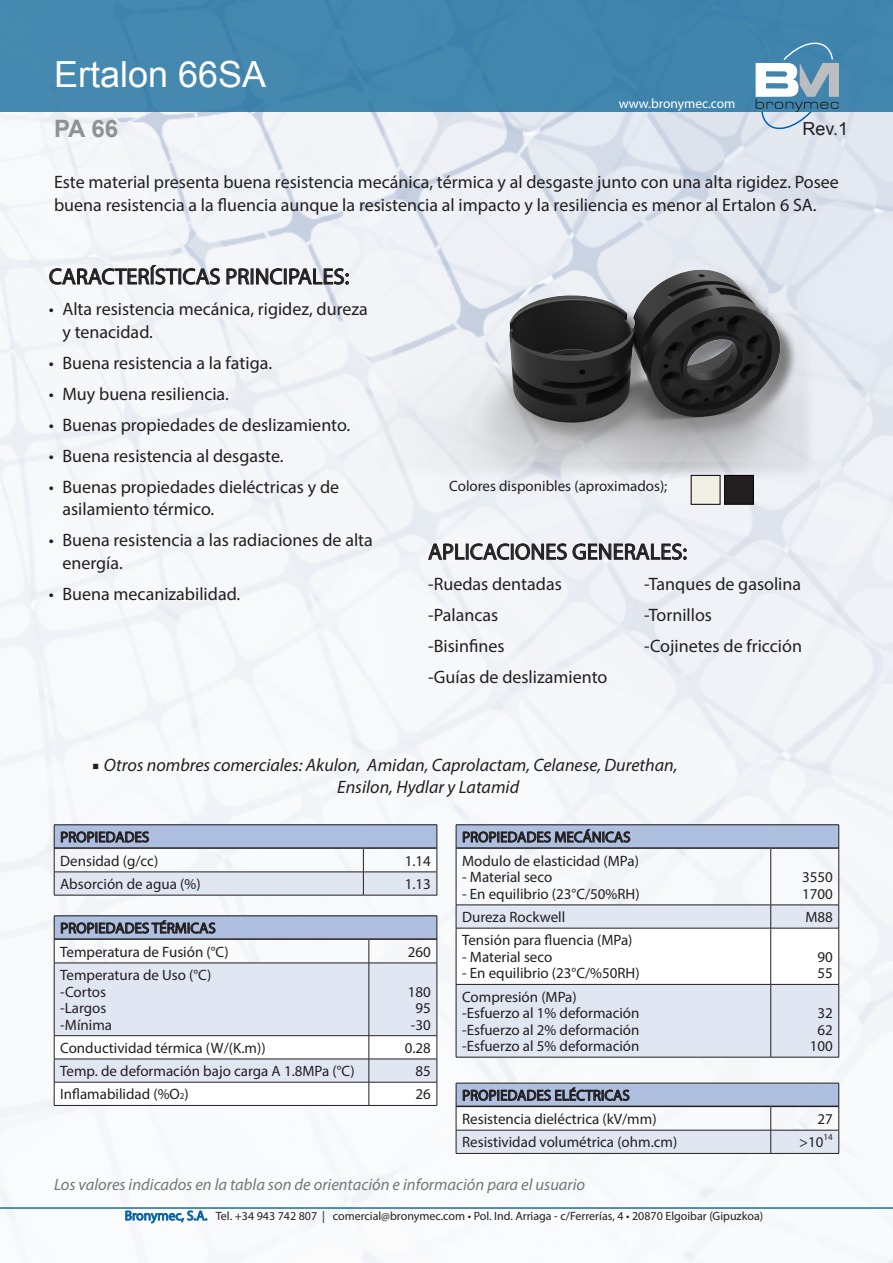
<style>
.page{position:relative;width:893px;height:1263px;background:#fff}
.page>*{position:absolute;margin:0;border:0;box-sizing:border-box;transform-origin:0 0}
.t1{font:36px "Arial";color:#fff}
.t2{font:700 24px "Arial";color:#8f9194}
.t3{font:22.5px "Myriad Pro";color:#231f20}
.t4{font:18px/22.5px "Myriad Pro";color:#231f20}
.t5{font:italic 18px/21.6px "Myriad Pro";color:#231f20}
.t6{font:18px "Arial";color:#231f20}
.t7{font:italic 16.5px "Myriad Pro";color:#757679}
.t8{font:15px "Myriad Pro";color:#231f20}
.t9{font:13.5px "Myriad Pro";color:#fff}
.t10{font:12px "Myriad Pro";color:#231f20}
.t11{font:9px "Myriad Pro";color:#231f20}
.s1{font-family:"Minion Pro"}
.s2{font-size:9px}
.s3{font-size:13.5px;color:#0160ae}
</style>
<div class="page">
<img style="left:0;top:112px;width:893px;height:1151px">
<hr style="left:0;top:1207px;width:893px;height:2px;background:#1a6e9e">
<div style="left:0;top:0;width:893px;height:112px;background:#4286ae"></div>
<svg style="left:756px;top:42px;width:83px;height:91px"></svg>
<svg style="left:125px;top:1207px;width:82px;height:17px"></svg>
<div style="left:691px;top:475px;width:29px;height:29px;background:#f1f0e3"></div>
<div style="left:724px;top:475px;width:29px;height:29px;background:#231f20"></div>
<div style="left:724px;top:475px;width:30px;height:29px;border:1px solid #000"></div>
<svg style="left:49px;top:263px;width:171px;height:22px"></svg>
<svg style="left:226px;top:267px;width:57px;height:19px"></svg>
<div style="left:284px;top:268px;width:3px;height:16px;border:1px solid #231f20"></div>
<svg style="left:289px;top:263px;width:60px;height:22px"></svg>
<div style="left:54px;top:916px;width:383px;height:23px;background:#afbfdf"></div>
<div style="left:55px;top:964px;width:382px;height:71px;background:#e1e6f3"></div>
<hr style="left:54px;top:915px;width:315px;height:1px;background:#231f20">
<hr style="left:369px;top:915px;width:68px;height:1px;background:#231f20">
<svg style="left:54px;top:916px;width:1px;height:47px"></svg>
<svg style="left:369px;top:940px;width:1px;height:23px"></svg>
<svg style="left:437px;top:916px;width:1px;height:47px"></svg>
<hr style="left:54px;top:963px;width:315px;height:1px;background:#231f20">
<hr style="left:54px;top:963px;width:1px;height:72px;background:#231f20">
<hr style="left:369px;top:963px;width:68px;height:1px;background:#231f20">
<hr style="left:369px;top:963px;width:1px;height:72px;background:#231f20">
<hr style="left:437px;top:963px;width:1px;height:72px;background:#231f20">
<hr style="left:54px;top:1035px;width:315px;height:1px;background:#231f20">
<hr style="left:369px;top:1035px;width:68px;height:1px;background:#231f20">
<svg style="left:54px;top:1036px;width:384px;height:69px"></svg>
<hr style="left:54px;top:1105px;width:315px;height:1px;background:#231f20">
<hr style="left:369px;top:1105px;width:68px;height:1px;background:#231f20">
<hr style="left:54px;top:938px;width:315px;height:2px;background:#231f20">
<hr style="left:369px;top:938px;width:68px;height:2px;background:#231f20">
<svg style="left:61px;top:920px;width:155px;height:14px"></svg>
<hr style="left:456px;top:1153px;width:315px;height:1px;background:#231f20">
<hr style="left:771px;top:1153px;width:68px;height:1px;background:#231f20">
<svg style="left:456px;top:1083px;width:383px;height:70px"></svg>
<div style="left:456px;top:825px;width:383px;height:23px;background:#afbfdf"></div>
<div style="left:457px;top:985px;width:381px;height:72px;background:#e1e6f3"></div>
<hr style="left:456px;top:824px;width:315px;height:1px;background:#231f20">
<svg style="left:456px;top:825px;width:1px;height:22px"></svg>
<hr style="left:771px;top:824px;width:68px;height:1px;background:#231f20">
<svg style="left:838px;top:825px;width:1px;height:22px"></svg>
<hr style="left:456px;top:848px;width:1px;height:57px;background:#231f20">
<hr style="left:770px;top:849px;width:1px;height:56px;background:#231f20">
<hr style="left:838px;top:848px;width:1px;height:57px;background:#231f20">
<svg style="left:456px;top:905px;width:383px;height:79px"></svg>
<hr style="left:456px;top:928px;width:315px;height:1px;background:#231f20">
<hr style="left:456px;top:928px;width:1px;height:56px;background:#231f20">
<hr style="left:771px;top:928px;width:68px;height:1px;background:#231f20">
<hr style="left:770px;top:928px;width:1px;height:56px;background:#231f20">
<hr style="left:838px;top:928px;width:1px;height:56px;background:#231f20">
<hr style="left:456px;top:984px;width:315px;height:1px;background:#231f20">
<hr style="left:456px;top:984px;width:1px;height:73px;background:#231f20">
<hr style="left:771px;top:984px;width:68px;height:1px;background:#231f20">
<hr style="left:770px;top:984px;width:1px;height:73px;background:#231f20">
<hr style="left:838px;top:984px;width:1px;height:73px;background:#231f20">
<hr style="left:456px;top:1057px;width:315px;height:1px;background:#231f20">
<hr style="left:771px;top:1057px;width:68px;height:1px;background:#231f20">
<hr style="left:456px;top:847px;width:315px;height:2px;background:#231f20">
<hr style="left:771px;top:847px;width:68px;height:2px;background:#231f20">
<svg style="left:463px;top:829px;width:167px;height:14px"></svg>
<svg style="left:427px;top:538px;width:260px;height:23px"></svg>
<div style="left:373px;top:233px;width:443px;height:246px;background:#231f20;opacity:.6"></div>
<img style="left:368px;top:225px;width:430px;height:236px">
<hr style="left:54px;top:824px;width:309px;height:1px;background:#231f20">
<hr style="left:363px;top:824px;width:74px;height:1px;background:#231f20">
<hr style="left:54px;top:895px;width:309px;height:1px;background:#231f20">
<hr style="left:363px;top:895px;width:74px;height:1px;background:#231f20">
<svg style="left:54px;top:825px;width:384px;height:70px"></svg>
<p class="t1" style="left:54px;top:51px;width:214px">Ertalon 66SA</p>
<p class="t2" style="left:54px;top:113px;width:66px">PA 66</p>
<p class="t9" style="left:619px;top:95px;width:118px">www.bronymec.com</p>
<p class="t6" style="left:802px;top:117px;width:47px">Rev.1</p>
<p class="t4" style="left:54px;top:171px;width:786px">Este material presenta buena resistencia mecánica, térmica y al desgaste junto con una alta rigidez. Posee buena resistencia a la fluencia aunque la resistencia al impacto y la resiliencia es menor al Ertalon 6 SA.</p>
<p class="t3" style="left:49px;top:263px;width:302px">CARACTERÍSTICAS PRINCIPALES:</p>
<p class="t4" style="left:62px;top:297px;width:307px;text-indent:-14px">• Alta resistencia mecánica, rigidez, dureza y tenacidad.</p>
<p class="t4" style="left:49px;top:351px;width:225px">• Buena resistencia a la fatiga.</p>
<p class="t4" style="left:49px;top:382px;width:182px">• Muy buena resiliencia.</p>
<p class="t4" style="left:49px;top:413px;width:303px">• Buenas propiedades de deslizamiento.</p>
<p class="t4" style="left:49px;top:444px;width:236px">• Buena resistencia al desgaste.</p>
<p class="t4" style="left:62px;top:475px;width:278px;text-indent:-14px">• Buenas propiedades dieléctricas y de asilamiento térmico.</p>
<p class="t4" style="left:62px;top:528px;width:312px;text-indent:-14px">• Buena resistencia a las radiaciones de alta energía.</p>
<p class="t4" style="left:49px;top:582px;width:193px">• Buena mecanizabilidad.</p>
<p class="t8" style="left:449px;top:476px;width:220px">Colores disponibles (aproximados);</p>
<p class="t3" style="left:428px;top:538px;width:260px">APLICACIONES GENERALES:</p>
<p class="t4" style="left:428px;top:573px;width:135px">-Ruedas dentadas</p>
<p class="t4" style="left:644px;top:573px;width:158px">-Tanques de gasolina</p>
<p class="t4" style="left:428px;top:604px;width:72px">-Palancas</p>
<p class="t4" style="left:644px;top:604px;width:69px">-Tornillos</p>
<p class="t4" style="left:428px;top:635px;width:78px">-Bisinfines</p>
<p class="t4" style="left:644px;top:635px;width:159px">-Cojinetes de fricción</p>
<p class="t4" style="left:428px;top:666px;width:181px">-Guías de deslizamiento</p>
<p class="t5" style="left:337px;top:754px;width:342px;text-indent:-245px"><span class="s1">■</span> Otros nombres comerciales: Akulon, Amidan, Caprolactam, Celanese, Durethan,<br>Ensilon, Hydlar y Latamid</p>
<p class="t8" style="left:60px;top:828px;width:91px">PROPIEDADES</p>
<p class="t8" style="left:60px;top:852px;width:100px">Densidad (g/cc)</p>
<p class="t8" style="left:405px;top:852px;width:28px">1.14</p>
<p class="t8" style="left:60px;top:875px;width:142px">Absorción de agua (%)</p>
<p class="t8" style="left:405px;top:875px;width:28px">1.13</p>
<p class="t8" style="left:462px;top:828px;width:170px">PROPIEDADES MECÁNICAS</p>
<p class="t8" style="left:462px;top:852px;width:178px">Modulo de elasticidad (MPa)</p>
<p class="t8" style="left:462px;top:868px;width:92px">- Material seco</p>
<p class="t8" style="left:462px;top:885px;width:179px">- En equilibrio (23°C/50%RH)</p>
<p class="t8" style="left:802px;top:868px;width:32px">3550</p>
<p class="t8" style="left:802px;top:885px;width:32px">1700</p>
<p class="t8" style="left:462px;top:908px;width:105px">Dureza Rockwell</p>
<p class="t8" style="left:805px;top:908px;width:29px">M88</p>
<p class="t8" style="left:462px;top:931px;width:172px">Tensión para fluencia (MPa)</p>
<p class="t8" style="left:462px;top:948px;width:92px">- Material seco</p>
<p class="t8" style="left:462px;top:964px;width:179px">- En equilibrio (23°C/%50RH)</p>
<p class="t8" style="left:60px;top:919px;width:157px">PROPIEDADES TÉRMICAS</p>
<p class="t8" style="left:60px;top:943px;width:170px">Temperatura de Fusión (°C)</p>
<p class="t8" style="left:408px;top:943px;width:25px">260</p>
<p class="t8" style="left:60px;top:966px;width:153px">Temperatura de Uso (°C)</p>
<p class="t8" style="left:60px;top:982px;width:47px">-Cortos</p>
<p class="t8" style="left:60px;top:999px;width:48px">-Largos</p>
<p class="t8" style="left:60px;top:1015px;width:53px">-Mínima</p>
<p class="t8" style="left:817px;top:948px;width:17px">90</p>
<p class="t8" style="left:817px;top:964px;width:17px">55</p>
<p class="t8" style="left:408px;top:982px;width:25px">180</p>
<p class="t8" style="left:415px;top:999px;width:17px">95</p>
<p class="t8" style="left:411px;top:1015px;width:21px">-30</p>
<p class="t8" style="left:462px;top:987px;width:116px">Compresión (MPa)</p>
<p class="t8" style="left:462px;top:1004px;width:179px">-Esfuerzo al 1% deformación</p>
<p class="t8" style="left:462px;top:1020px;width:179px">-Esfuerzo al 2% deformación</p>
<p class="t8" style="left:462px;top:1037px;width:179px">-Esfuerzo al 5% deformación</p>
<p class="t8" style="left:817px;top:1004px;width:17px">32</p>
<p class="t8" style="left:817px;top:1020px;width:17px">62</p>
<p class="t8" style="left:810px;top:1037px;width:25px">100</p>
<p class="t8" style="left:60px;top:1039px;width:207px">Conductividad térmica (W/(K.m))</p>
<p class="t8" style="left:405px;top:1039px;width:28px">0.28</p>
<p class="t8" style="left:60px;top:1062px;width:296px">Temp. de deformación bajo carga A 1.8MPa (°C)</p>
<p class="t8" style="left:415px;top:1062px;width:17px">85</p>
<p class="t8" style="left:60px;top:1085px;width:130px">Inflamabilidad (%O<span class="s2">2</span>)</p>
<p class="t8" style="left:415px;top:1085px;width:17px">26</p>
<p class="t8" style="left:462px;top:1086px;width:169px">PROPIEDADES ELÉCTRICAS</p>
<p class="t8" style="left:462px;top:1110px;width:196px">Resistencia dieléctrica (kV/mm)</p>
<p class="t8" style="left:817px;top:1110px;width:17px">27</p>
<p class="t8" style="left:462px;top:1133px;width:217px">Resistividad volumétrica (ohm.cm)</p>
<p class="t8" style="left:799px;top:1133px;width:26px">&gt;10</p>
<p class="t11" style="left:823px;top:1131px;width:11px">14</p>
<p class="t7" style="left:54px;top:1174px;width:533px">Los valores indicados en la tabla son de orientación e información para el usuario</p>
<p class="t10" style="left:125px;top:1209px;width:640px"><span class="s3">Bronymec, S.A.</span> Tel. +34 943 742 807 | comercial@bronymec.com • Pol. Ind. Arriaga - c/Ferrerías, 4 • 20870 Elgoibar (Gipuzkoa)</p>
</div>
